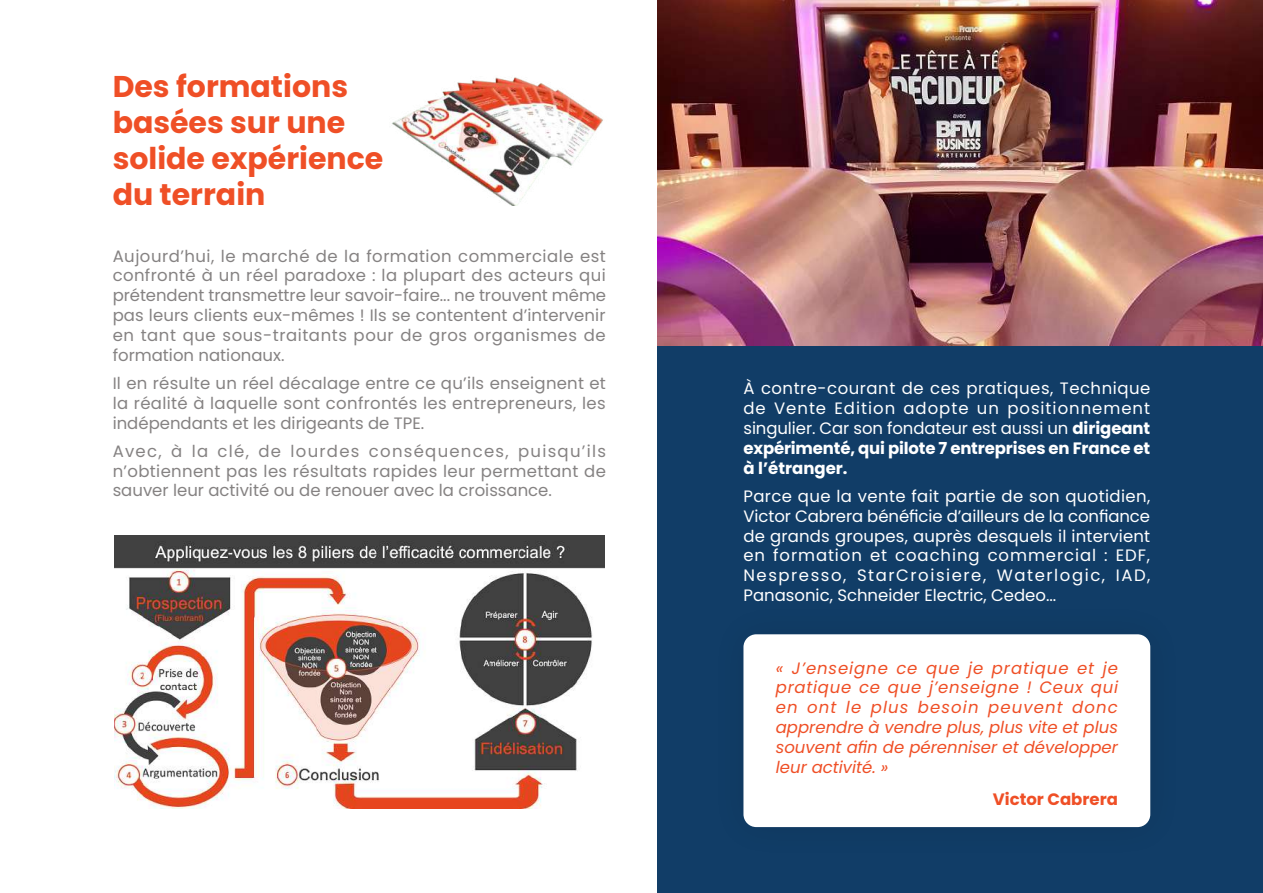
<style>
.page{position:relative;width:1263px;height:893px;background:#fff}
.page>*{position:absolute;margin:0;border:0;box-sizing:border-box;transform-origin:0 0}
.t1{font:700 30px/36px "Poppins";color:#ef4f26}
.t2{font:16.5px/19.8px "Poppins";color:#858282;text-align:justify}
.t3{font:16.5px/19.8px "Poppins";color:#fff;text-align:justify}
.t4{font:italic 16.5px/19.8px "Poppins";color:#ef4f26;text-align:justify}
.t5{font:700 16.5px "Poppins";color:#ef4f26}
.s1{font-weight:700}
</style>
<div class="page">
<div style="left:657px;top:0;width:606px;height:893px;background:#113d67"></div>
<img style="left:114px;top:535px;width:491px;height:274px">
<img style="left:657px;top:0;width:606px;height:345px">
<img style="left:392px;top:77px;width:211px;height:128px">
<div style="left:743px;top:634px;width:407px;height:193px;background:#fff;border-radius:13px"></div>
<h1 class="t1" style="left:113px;top:69px;width:272px">Des formations basées sur une solide expérience du terrain</h1>
<p class="t2" style="left:113px;top:246px;width:495px">Aujourd’hui, le marché de la formation commerciale est confronté à un réel paradoxe : la plupart des acteurs qui prétendent transmettre leur savoir-faire... ne trouvent même pas leurs clients eux-mêmes ! Ils se contentent d’intervenir en tant que sous-traitants pour de gros organismes de formation nationaux.</p>
<p class="t2" style="left:113px;top:373px;width:495px">Il en résulte un réel décalage entre ce qu’ils enseignent et la réalité à laquelle sont confrontés les entrepreneurs, les indépendants et les dirigeants de TPE.</p>
<p class="t2" style="left:113px;top:441px;width:495px">Avec, à la clé, de lourdes conséquences, puisqu’ils n’obtiennent pas les résultats rapides leur permettant de sauver leur activité ou de renouer avec la croissance.</p>
<p class="t3" style="left:743px;top:379px;width:408px">À contre-courant de ces pratiques, Technique de Vente Edition adopte un positionnement singulier. Car son fondateur est aussi un <span class="s1">dirigeant expérimenté, qui pilote 7 entreprises en France et à l’étranger.</span></p>
<p class="t3" style="left:743px;top:486px;width:409px">Parce que la vente fait partie de son quotidien, Victor Cabrera bénéficie d’ailleurs de la confiance de grands groupes, auprès desquels il intervient en formation et coaching commercial : EDF, Nespresso, StarCroisiere, Waterlogic, IAD, Panasonic, Schneider Electric, Cedeo...</p>
<p class="t4" style="left:776px;top:658px;width:344px">« J’enseigne ce que je pratique et je pratique ce que j’enseigne ! Ceux qui en ont le plus besoin peuvent donc apprendre à vendre plus, plus vite et plus souvent afin de pérenniser et développer leur activité. »</p>
<p class="t5" style="left:993px;top:790px;width:127px">Victor Cabrera</p>
</div>
